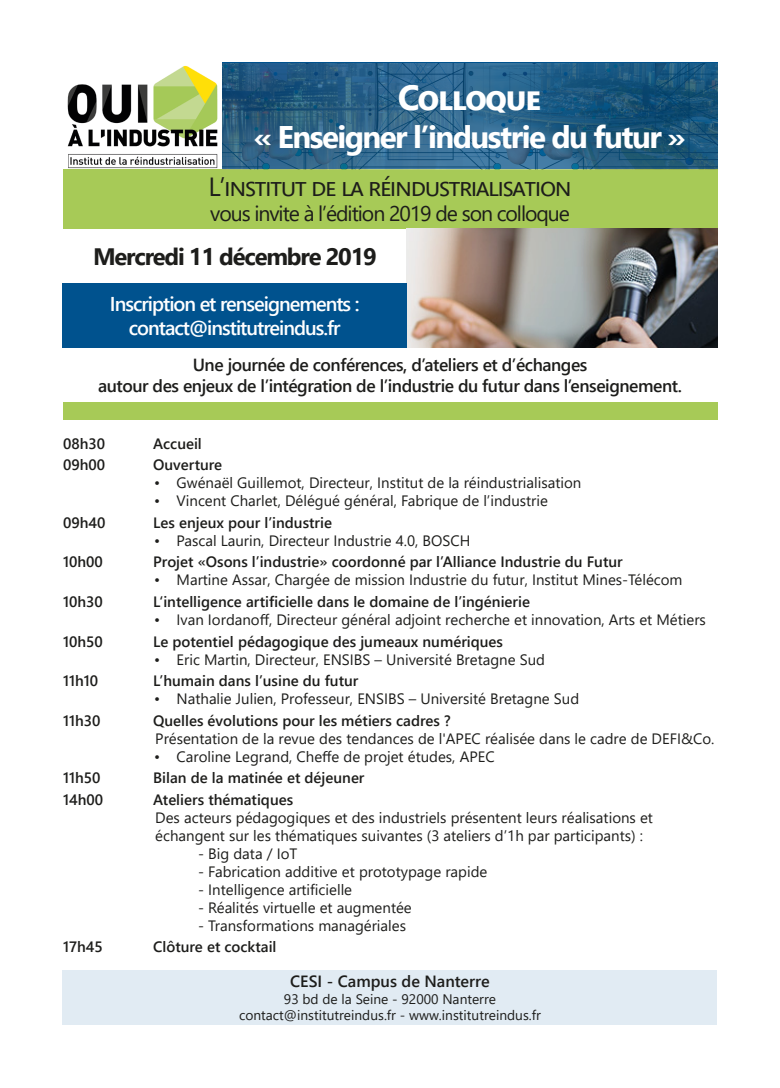
<style>
.page{position:relative;width:780px;height:1088px;background:#fff}
.page>*{position:absolute;margin:0;border:0;box-sizing:border-box;transform-origin:0 0}
.t1{font:700 35px "Segoe UI";letter-spacing:-.05em;color:#fff}
.t2{font:700 31.25px "Segoe UI";letter-spacing:-.05em;color:#fff}
.t3{font:26.25px "Segoe UI";letter-spacing:-.05em;color:#1d1d1b}
.t4{font:700 23.75px "Segoe UI";letter-spacing:-.05em;color:#1d1d1b}
.t5{font:21.25px "Segoe UI";letter-spacing:-.05em;color:#1d1d1b}
.t6{font:600 20px/24px "Segoe UI";letter-spacing:-.05em;color:#fff;text-align:center}
.t7{font:600 17.5px/21px "Segoe UI";letter-spacing:-.025em;color:#1d1d1b;text-align:center}
.t8{font:600 16.25px "Segoe UI";color:#1d1d1b}
.t9{font:15px/18px "Segoe UI";color:#1d1d1b}
.t10{font:600 15px "Segoe UI";color:#1d1d1b}
.t11{font:13.75px/16.5px "Segoe UI";color:#1d1d1b;text-align:center}
</style>
<div class="page">
<div style="left:63px;top:169px;width:654px;height:60px;background:#a7ca57"></div>
<img style="left:222px;top:63px;width:495px;height:106px">
<img style="left:407px;top:229px;width:310px;height:118px">
<div style="left:63px;top:970px;width:654px;height:55px;background:#e1ebf3"></div>
<svg style="left:67px;top:65px;width:151px;height:104px"></svg>
<div style="left:63px;top:402px;width:654px;height:18px;background:#a7ca57"></div>
<div style="left:63px;top:283px;width:344px;height:64px;background:#00528e"></div>
<h1 class="t1" style="left:398px;top:65px;width:145px">Colloque</h1>
<h2 class="t2" style="left:254px;top:107px;width:433px">« Enseigner l’industrie du futur »</h2>
<h3 class="t3" style="left:208px;top:162px;width:365px">L’institut de la réindustrialisation</h3>
<h3 class="t5" style="left:210px;top:194px;width:361px">vous invite à l’édition 2019 de son colloque</h3>
<h3 class="t4" style="left:93px;top:234px;width:285px">Mercredi 11 décembre 2019</h3>
<h3 class="t6" style="left:110px;top:290px;width:251px">Inscription et renseignements : contact@institutreindus.fr</h3>
<p class="t7" style="left:98px;top:352px;width:585px">Une journée de conférences, d’ateliers et d’échanges<br>autour des enjeux de l’intégration de l’industrie du futur dans l’enseignement.</p>
<p class="t10" style="left:63px;top:429px;width:44px">08h30</p>
<p class="t10" style="left:153px;top:429px;width:50px">Accueil</p>
<p class="t10" style="left:63px;top:451px;width:44px">09h00</p>
<p class="t10" style="left:153px;top:451px;width:71px">Ouverture</p>
<p class="t9" style="left:154px;top:473px;width:429px">• Gwénaël Guillemot, Directeur, Institut de la réindustrialisation</p>
<p class="t9" style="left:154px;top:491px;width:395px">• Vincent Charlet, Délégué général, Fabrique de l’industrie</p>
<p class="t10" style="left:63px;top:508px;width:44px">09h40</p>
<p class="t10" style="left:153px;top:508px;width:180px">Les enjeux pour l’industrie</p>
<p class="t9" style="left:154px;top:530px;width:318px">• Pascal Laurin, Directeur Industrie 4.0, BOSCH</p>
<p class="t10" style="left:63px;top:548px;width:41px">10h00</p>
<p class="t10" style="left:153px;top:548px;width:471px">Projet «Osons l’industrie» coordonné par l’Alliance Industrie du Futur</p>
<p class="t9" style="left:154px;top:570px;width:530px">• Martine Assar, Chargée de mission Industrie du futur, Institut Mines-Télécom</p>
<p class="t10" style="left:63px;top:587px;width:41px">10h30</p>
<p class="t10" style="left:153px;top:587px;width:378px">L‘intelligence artificielle dans le domaine de l’ingénierie</p>
<p class="t9" style="left:154px;top:609px;width:553px">• Ivan Iordanoff, Directeur général adjoint recherche et innovation, Arts et Métiers</p>
<p class="t10" style="left:63px;top:627px;width:41px">10h50</p>
<p class="t10" style="left:153px;top:627px;width:351px">Le potentiel pédagogique des jumeaux numériques</p>
<p class="t9" style="left:154px;top:649px;width:392px">• Eric Martin, Directeur, ENSIBS – Université Bretagne Sud</p>
<p class="t10" style="left:63px;top:667px;width:37px">11h10</p>
<p class="t10" style="left:153px;top:667px;width:207px">L’humain dans l’usine du futur</p>
<p class="t9" style="left:154px;top:688px;width:426px">• Nathalie Julien, Professeur, ENSIBS – Université Bretagne Sud</p>
<p class="t10" style="left:63px;top:706px;width:39px">11h30</p>
<p class="t10" style="left:153px;top:706px;width:299px">Quelles évolutions pour les métiers cadres ?</p>
<p class="t9" style="left:155px;top:728px;width:560px">Présentation de la revue des tendances de l'APEC réalisée dans le cadre de DEFI&amp;Co.</p>
<p class="t9" style="left:154px;top:746px;width:342px">• Caroline Legrand, Cheffe de projet études, APEC</p>
<p class="t10" style="left:63px;top:764px;width:39px">11h50</p>
<p class="t10" style="left:153px;top:764px;width:213px">Bilan de la matinée et déjeuner</p>
<p class="t10" style="left:63px;top:785px;width:42px">14h00</p>
<p class="t10" style="left:153px;top:785px;width:141px">Ateliers thématiques</p>
<p class="t9" style="left:155px;top:807px;width:499px">Des acteurs pédagogiques et des industriels présentent leurs réalisations et échangent sur les thématiques suivantes (3 ateliers d’1h par participants) :</p>
<p class="t9" style="left:198px;top:843px;width:101px">- Big data / IoT</p>
<p class="t9" style="left:198px;top:861px;width:290px">- Fabrication additive et prototypage rapide</p>
<p class="t9" style="left:198px;top:879px;width:155px">- Intelligence artificielle</p>
<p class="t9" style="left:198px;top:897px;width:215px">- Réalités virtuelle et augmentée</p>
<p class="t9" style="left:198px;top:915px;width:209px">- Transformations managériales</p>
<p class="t10" style="left:63px;top:933px;width:41px">17h45</p>
<p class="t10" style="left:153px;top:933px;width:125px">Clôture et cocktail</p>
<p class="t8" style="left:290px;top:966px;width:201px">CESI - Campus de Nanterre</p>
<p class="t11" style="left:239px;top:989px;width:303px">93 bd de la Seine - 92000 Nanterre contact@institutreindus.fr - www.institutreindus.fr</p>
</div>
